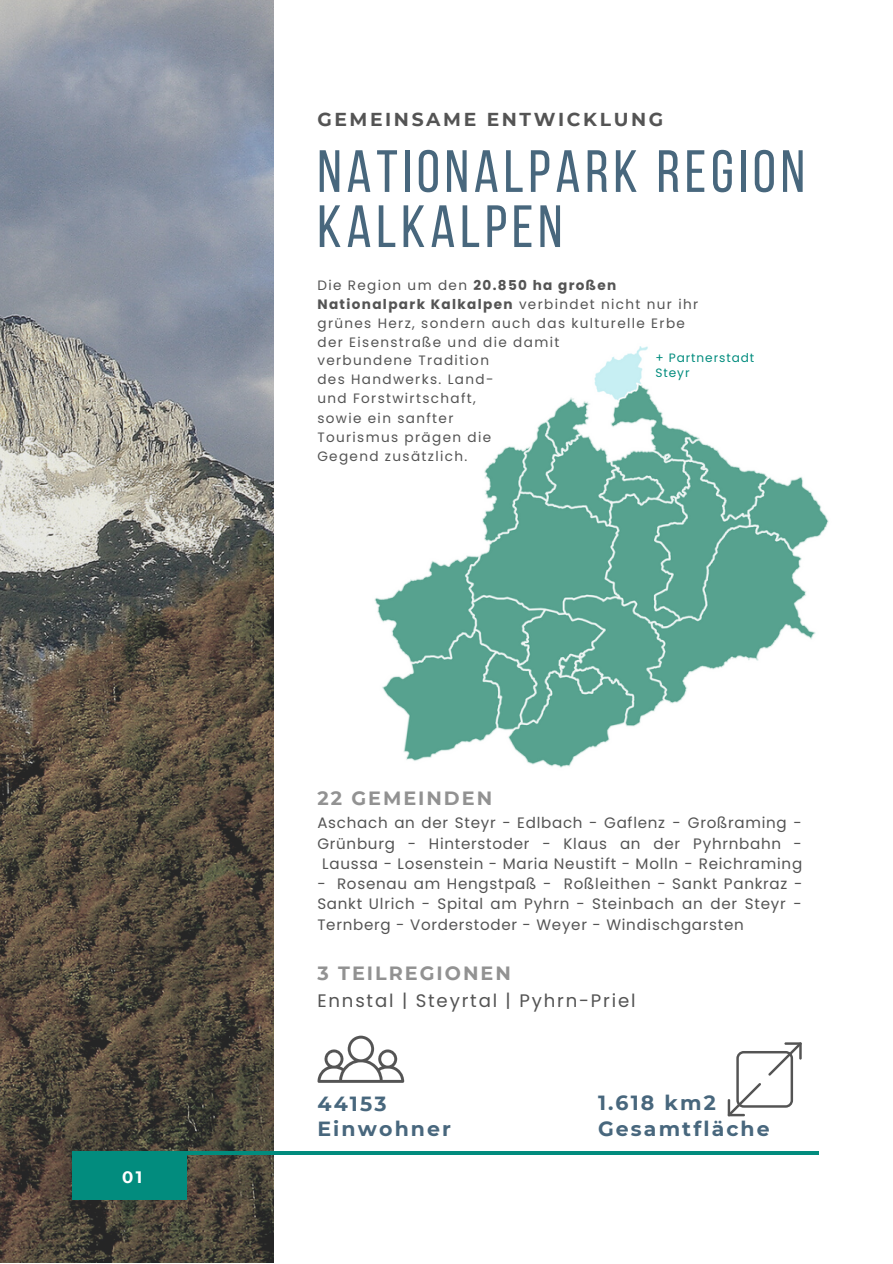
<style>
.page{position:relative;width:893px;height:1264px;background:#fff}
.page>*{position:absolute;margin:0;border:0;box-sizing:border-box;transform-origin:0 0}
.t1{font:59.55px/55.1px "Bebas Neue";letter-spacing:.08em;color:#48677d}
.t2{font:700 20.4px "Montserrat";letter-spacing:.105em;color:#48677d}
.t3{font:700 19.2px "Montserrat";letter-spacing:.105em;color:#929292}
.t4{font:700 18.75px "Montserrat";letter-spacing:.14em;color:#545454}
.t5{font:18.15px "Poppins";letter-spacing:.1em;color:#545454}
.t6{font:700 16.5px "Montserrat";color:#fff}
.t7{font:15.15px/20.2px "Poppins";letter-spacing:.05em;color:#545454;text-align:center}
.t8{font:13.65px/19px "Poppins";letter-spacing:.1em;color:#545454}
.t9{font:12.15px "Poppins";letter-spacing:.075em;color:#028c7e}
.s1{font-weight:700}
</style>
<div class="page">
<img style="left:0;top:0;width:273px;height:1262px">
<div style="left:72px;top:1153px;width:115px;height:46px;background:#028c7e"></div>
<hr style="left:72px;top:1151px;width:747px;height:3px;background:#028c7e">
<img style="left:374px;top:346px;width:455px;height:422px">
<svg style="left:727px;top:1042px;width:74px;height:74px"></svg>
<svg style="left:317px;top:1035px;width:87px;height:47px"></svg>
<p class="t6" style="left:122px;top:1166px;width:22px">01</p>
<p class="t4" style="left:317px;top:108px;width:347px">GEMEINSAME ENTWICKLUNG</p>
<p class="t1" style="left:317px;top:149px;width:489px">NATIONALPARK REGION<br>KALKALPEN</p>
<p class="t8" style="left:317px;top:276px;width:382px">Die Region um den <span class="s1">20.850 ha großen Nationalpark Kalkalpen</span> verbindet nicht nur ihr grünes Herz, sondern auch das kulturelle Erbe der Eisenstraße und die damit</p>
<p class="t8" style="left:317px;top:351px;width:178px">verbundene Tradition des Handwerks. Land&shy;und Forstwirtschaft, sowie ein sanfter<br>Tourismus prägen die<br>Gegend zusätzlich.</p>
<p class="t9" style="left:655px;top:349px;width:100px">+ Partnerstadt</p>
<p class="t9" style="left:655px;top:364px;width:35px">Steyr</p>
<p class="t3" style="left:317px;top:786px;width:176px">22 GEMEINDEN</p>
<p class="t7" style="left:317px;top:813px;width:486px">Aschach an der Steyr - Edlbach - Gaflenz - Großraming -<br>Grünburg - Hinterstoder - Klaus an der Pyhrnbahn -<br>Laussa - Losenstein - Maria Neustift - Molln - Reichraming</p>
<p class="t7" style="left:317px;top:873px;width:486px;text-align:justify">- Rosenau am Hengstpaß - Roßleithen - Sankt Pankraz - Sankt Ulrich - Spital am Pyhrn - Steinbach an der Steyr - Ternberg - Vorderstoder - Weyer - Windischgarsten</p>
<p class="t3" style="left:317px;top:961px;width:195px">3 TEILREGIONEN</p>
<p class="t5" style="left:317px;top:987px;width:319px">Ennstal | Steyrtal | Pyhrn-Priel</p>
<p class="t2" style="left:317px;top:1091px;width:70px">44153</p>
<p class="t2" style="left:317px;top:1116px;width:135px">Einwohner</p>
<p class="t2" style="left:598px;top:1089px;width:119px">1.618 km2</p>
<p class="t2" style="left:598px;top:1115px;width:173px">Gesamtfläche</p>
</div>
